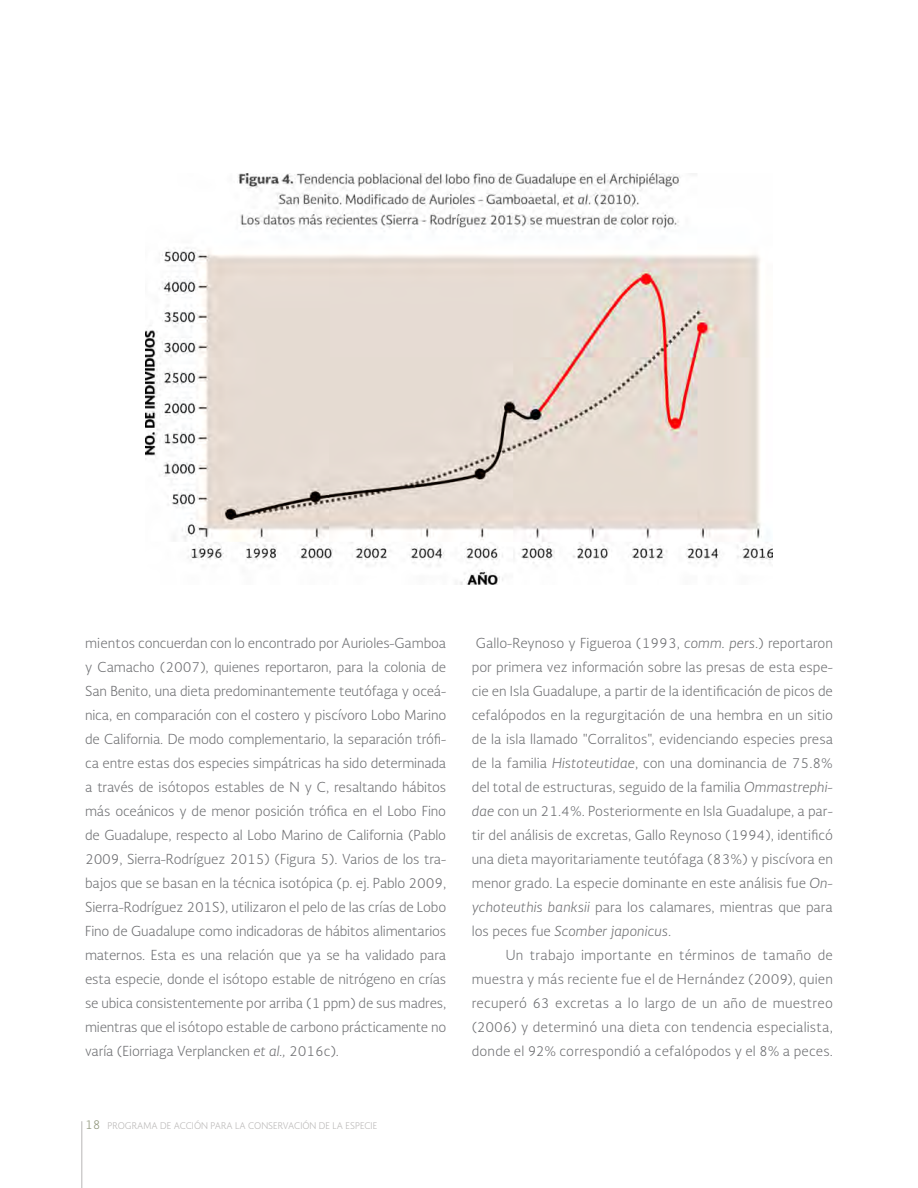
<style>
.page{position:relative;width:918px;height:1188px;background:#fff}
.page>*{position:absolute;margin:0;border:0;box-sizing:border-box;transform-origin:0 0}
.Texto{font:300 13.5px/24px "Soberana Sans";letter-spacing:-.01em;color:#6c6d70;text-align:justify}
.Primer_párrafo{font:300 13.5px/24px "Soberana Sans";color:#6c6d70;text-align:justify}
.t1{font:300 9px "Soberana Sans";color:#b8b6b5}
.s1{font-style:italic}
.s2{font-size:12px;color:#8f957a}
</style>
<div class="page">
<hr style="left:82px;top:1121px;width:1px;height:67px;background:#888584">
<img style="left:145px;top:173px;width:628px;height:411px">
<p class="Texto" style="left:85px;top:631px;width:363px">mientos concuerdan con lo encontrado por Aurioles-Gamboa y Camacho (2007), quienes reportaron, para la colonia de San Benito, una dieta predominantemente teutófaga y oceá&shy;nica, en comparación con el costero y piscívoro Lobo Marino de California. De modo complementario, la separación trófi&shy;ca entre estas dos especies simpátricas ha sido determinada a través de isótopos estables de N y C, resaltando hábitos más oceánicos y de menor posición trófica en el Lobo Fino de Guadalupe, respecto al Lobo Marino de California (Pablo 2009, Sierra-Rodríguez 2015) (Figura 5). Varios de los tra&shy;bajos que se basan en la técnica isotópica (p. ej. Pablo 2009, Sierra-Rodríguez 201S), utilizaron el pelo de las crías de Lobo Fino de Guadalupe como indicadoras de hábitos alimentarios maternos. Esta es una relación que ya se ha validado para esta especie, donde el isótopo estable de nitrógeno en crías se ubica consistentemente por arriba (1 ppm) de sus madres, mientras que el isótopo estable de carbono prácticamente no varía (Eiorriaga Verplancken <span class="s1">et al.,</span> 2016c).</p>
<p class="Primer_párrafo" style="left:472px;top:631px;width:363px;text-indent:4px">Gallo-Reynoso y Figueroa (1993, <span class="s1">comm. pers</span>.) reportaron por primera vez información sobre las presas de esta espe&shy;cie en Isla Guadalupe, a partir de la identificación de picos de cefalópodos en la regurgitación de una hembra en un sitio de la isla llamado "Corralitos", evidenciando especies presa de la familia <span class="s1">Histoteutidae</span>, con una dominancia de 75.8% del total de estructuras, seguido de la familia <span class="s1">Ommastrephi&shy;dae</span> con un 21.4%. Posteriormente en Isla Guadalupe, a par&shy;tir del análisis de excretas, Gallo Reynoso (1994), identificó una dieta mayoritariamente teutófaga (83%) y piscívora en menor grado. La especie dominante en este análisis fue <span class="s1">On&shy;ychoteuthis banksii</span> para los calamares, mientras que para los peces fue <span class="s1">Scomber japonicus</span>.</p>
<p class="Texto" style="left:472px;top:943px;width:363px;text-indent:34px">Un trabajo importante en términos de tamaño de muestra y más reciente fue el de Hernández (2009), quien recuperó 63 excretas a lo largo de un año de muestreo (2006) y determinó una dieta con tendencia especialista, donde el 92% correspondió a cefalópodos y el 8% a peces.</p>
<p class="t1" style="left:85px;top:1120px;width:294px"><span class="s2">18</span> PROGRAMA DE ACCIÓN PARA LA CONSERVACIÓN DE LA ESPECIE</p>
</div>
